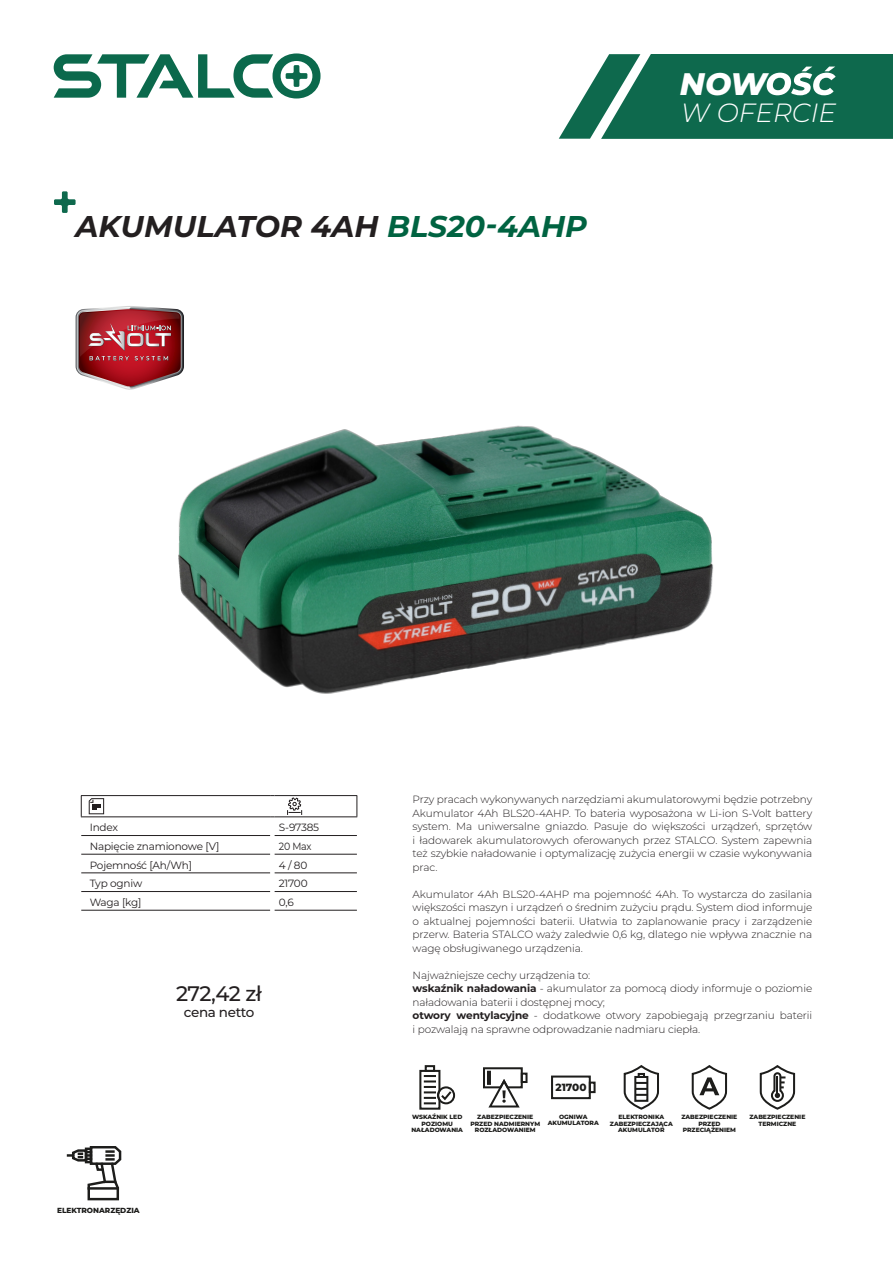
<style>
.page{position:relative;width:893px;height:1263px;background:#fff}
.page>*{position:absolute;margin:0;border:0;box-sizing:border-box;transform-origin:0 0}
.t1{font:italic 800 31.2px "Montserrat";color:#fff}
.nazwa_produktu{font:italic 700 30px "Montserrat";color:#231f20}
.t2{font:italic 300 26.4px "Montserrat";color:#fff}
.do_lewej_tabelka{font:500 21px "Montserrat";letter-spacing:-.025em;color:#231f20}
.do_lewej_tabelka-2{font:500 13.5px "Montserrat";letter-spacing:-.025em;color:#231f20}
.opisy{font:300 10.5px/13.5px "Montserrat";letter-spacing:-.01em;color:#231f20;text-align:justify}
.t3{font:10.5px "Montserrat";letter-spacing:-.02em;color:#231f20}
.t4{font:10.5px "Montserrat";letter-spacing:-.02em;color:#231f20;scale:.9 1}
.t5{font:800 10.35px "Montserrat";color:#1d1d1b}
.t6{font:800 7.35px "Montserrat";color:#1d1d1b}
.t7{font:800 6px/6.8px "Montserrat";color:#1d1d1b;text-align:center}
.s1{color:#006341}
.s2{font-weight:700}
</style>
<div class="page">
<svg style="left:559px;top:54px;width:334px;height:85px;background:#2f7d65"></svg>
<svg style="left:54px;top:53px;width:267px;height:46px"></svg>
<svg style="left:76px;top:306px;width:93px;height:84px;background:#b24e55"></svg>
<svg style="left:54px;top:191px;width:22px;height:22px"></svg>
<svg style="left:68px;top:1146px;width:54px;height:55px"></svg>
<img style="left:169px;top:308px;width:544px;height:528px">
<hr style="left:81px;top:873px;width:189px;height:1px;background:#231f20">
<hr style="left:275px;top:873px;width:82px;height:1px;background:#231f20">
<hr style="left:81px;top:891px;width:189px;height:1px;background:#231f20">
<hr style="left:275px;top:891px;width:82px;height:1px;background:#231f20">
<hr style="left:81px;top:910px;width:189px;height:1px;background:#231f20">
<hr style="left:275px;top:910px;width:82px;height:1px;background:#231f20">
<hr style="left:81px;top:835px;width:189px;height:1px;background:#231f20">
<hr style="left:275px;top:835px;width:82px;height:1px;background:#231f20">
<hr style="left:81px;top:854px;width:189px;height:1px;background:#231f20">
<hr style="left:275px;top:854px;width:82px;height:1px;background:#231f20">
<hr style="left:81px;top:795px;width:189px;height:1px;background:#231f20">
<svg style="left:81px;top:796px;width:1px;height:20px"></svg>
<hr style="left:275px;top:795px;width:82px;height:1px;background:#231f20">
<svg style="left:357px;top:796px;width:1px;height:20px"></svg>
<hr style="left:81px;top:816px;width:189px;height:1px;background:#231f20">
<hr style="left:275px;top:816px;width:82px;height:1px;background:#231f20">
<svg style="left:89px;top:798px;width:15px;height:16px"></svg>
<svg style="left:287px;top:797px;width:15px;height:18px"></svg>
<svg style="left:419px;top:1065px;width:37px;height:45px"></svg>
<svg style="left:623px;top:1065px;width:36px;height:45px"></svg>
<div style="left:521px;top:1072px;width:6px;height:11px;border:2px solid #1d1d1b"></div>
<svg style="left:483px;top:1067px;width:41px;height:41px"></svg>
<svg style="left:691px;top:1065px;width:37px;height:45px"></svg>
<div style="left:551px;top:1075px;width:40px;height:24px;border:2px solid #1d1d1b"></div>
<div style="left:589px;top:1081px;width:7px;height:12px;border:2px solid #1d1d1b"></div>
<svg style="left:759px;top:1065px;width:37px;height:45px"></svg>
<p class="nazwa_produktu" style="left:76px;top:204px;width:513px">AKUMULATOR 4AH <span class="s1">BLS20-4AHP</span></p>
<h1 class="t1" style="left:680px;top:61px;width:88px">NOW</h1>
<h3 class="t2" style="left:681px;top:95px;width:157px">W OFERCIE</h3>
<p class="t3" style="left:90px;top:820px;width:30px">Index</p>
<p class="t3" style="left:279px;top:820px;width:42px">S-97385</p>
<p class="t3" style="left:90px;top:839px;width:131px">Napięcie znamionowe [V]</p>
<p class="t4" style="left:279px;top:839px;width:38px">20 Max</p>
<p class="t3" style="left:90px;top:858px;width:104px">Pojemność [Ah/Wh]</p>
<p class="t3" style="left:279px;top:858px;width:30px">4 / 80</p>
<p class="t3" style="left:90px;top:876px;width:54px">Typ ogniw</p>
<p class="t3" style="left:279px;top:876px;width:30px">21700</p>
<p class="t3" style="left:90px;top:895px;width:53px">Waga [kg]</p>
<p class="t3" style="left:279px;top:895px;width:16px">0,6</p>
<p class="do_lewej_tabelka" style="left:176px;top:978px;width:88px">272,42 zł</p>
<p class="do_lewej_tabelka-2" style="left:184px;top:1003px;width:72px">cena netto</p>
<p class="t6" style="left:57px;top:1206px;width:84px">ELEKTRONARZĘDZIA</p>
<p class="opisy" style="left:413px;top:792px;width:401px">Przy pracach wykonywanych narzędziami akumulatorowymi będzie potrzebny Akumulator 4Ah BLS20-4AHP. To bateria wyposażona w Li-ion S-Volt battery system. Ma uniwersalne gniazdo. Pasuje do większości urządzeń, sprzętów i ładowarek akumulatorowych oferowanych przez STALCO. System zapewnia też szybkie naładowanie i optymalizację zużycia energii w czasie wykonywania prac.</p>
<p class="opisy" style="left:413px;top:887px;width:401px">Akumulator 4Ah BLS20-4AHP ma pojemność 4Ah. To wystarcza do zasilania większości maszyn i urządzeń o średnim zużyciu prądu. System diod informuje o aktualnej pojemności baterii. Ułatwia to zaplanowanie pracy i zarządzenie przerw. Bateria STALCO waży zaledwie 0,6 kg, dlatego nie wpływa znacznie na wagę obsługiwanego urządzenia.</p>
<p class="opisy" style="left:413px;top:968px;width:179px">Najważniejsze cechy urządzenia to:</p>
<p class="opisy" style="left:413px;top:981px;width:401px"><span class="s2">wskaźnik naładowania</span> - akumulator za pomocą diody informuje o poziomie naładowania baterii i dostępnej mocy;</p>
<p class="opisy" style="left:413px;top:1008px;width:401px"><span class="s2">otwory wentylacyjne</span> - dodatkowe otwory zapobiegają przegrzaniu baterii i pozwalają na sprawne odprowadzanie nadmiaru ciepła.</p>
<p class="t5" style="left:555px;top:1080px;width:33px">21700</p>
<p class="t7" style="left:411px;top:1113px;width:53px">WSKAŹNIK LED<br>POZIOMU<br>NAŁADOWANIA</p>
<p class="t7" style="left:610px;top:1113px;width:64px">ELEKTRONIKA<br>ZABEZPIECZAJĄCA<br>AKUMULATOR</p>
<p class="t7" style="left:548px;top:1113px;width:53px">OGNIWA<br>AKUMULATORA</p>
<p class="t7" style="left:470px;top:1113px;width:71px">ZABEZPIECZENIE<br>PRZED NADMIERNYM<br>ROZŁADOWANIEM</p>
<p class="t7" style="left:681px;top:1113px;width:57px">ZABEZPIECZENIE<br>PRZED<br>PRZECIĄŻENIEM</p>
<p class="t7" style="left:749px;top:1113px;width:57px">ZABEZPIECZENIE<br>TERMICZNE</p>
</div>
